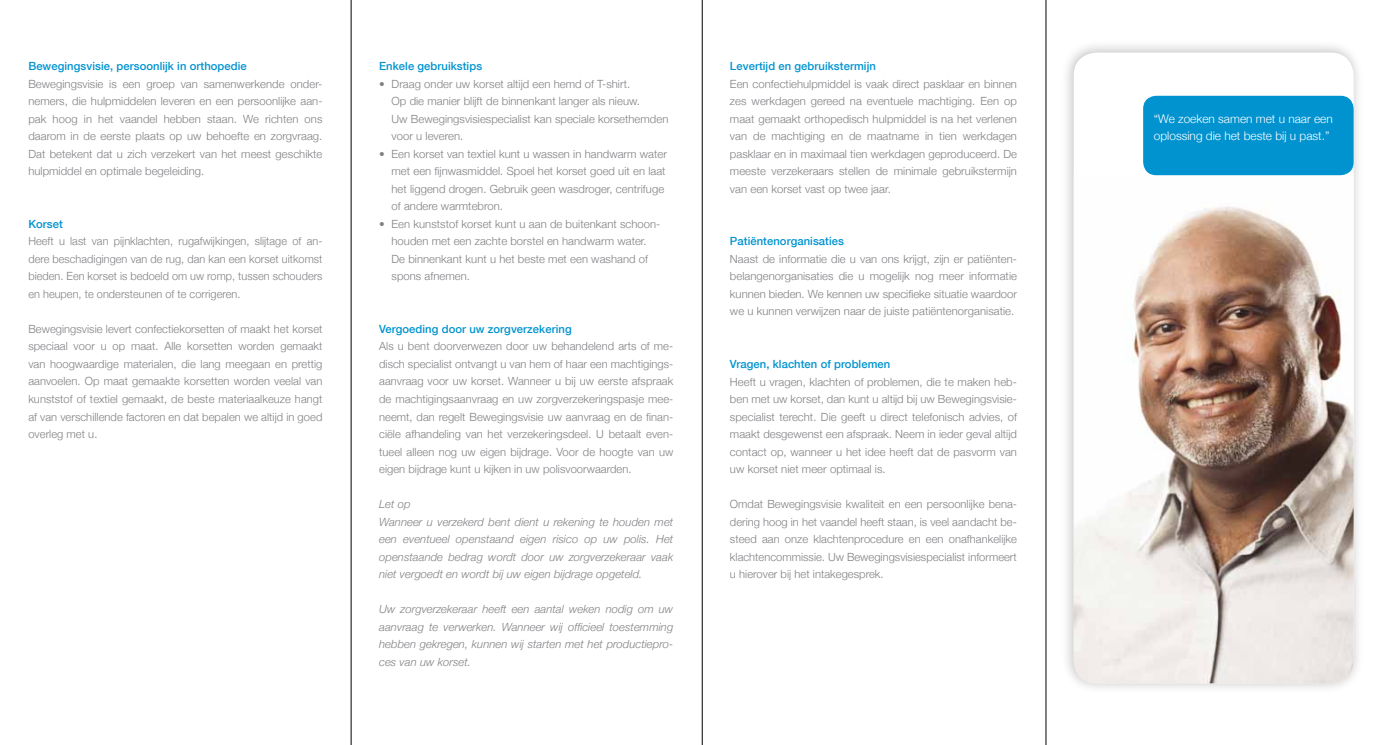
<style>
.page{position:relative;width:1382px;height:745px;background:#fff}
.page>*{position:absolute;margin:0;border:0;box-sizing:border-box;transform-origin:0 0}
.t1{font:300 11.88px/17.5px "Helvetica Neue";color:#fff}
.t2{font:300 11.25px/17.5px "Helvetica Neue";letter-spacing:.005em;color:#807f83;text-align:justify}
.t3{font:italic 300 11.25px/17.5px "Helvetica Neue";letter-spacing:.005em;color:#807f83}
.t4{font:500 11.25px "Helvetica Neue";letter-spacing:.005em;color:#0093d0}
</style>
<div class="page">
<div style="left:1060px;top:39px;width:304px;height:654px;background:#000;opacity:.25"></div>
<div style="left:1074px;top:53px;width:280px;height:630px;background:#fff;border-radius:23px"></div>
<img style="left:1074px;top:175px;width:280px;height:507px">
<hr style="left:351px;top:0;width:1px;height:744px;background:#000">
<hr style="left:702px;top:0;width:1px;height:744px;background:#000">
<hr style="left:1046px;top:0;width:1px;height:744px;background:#000">
<div style="left:1143px;top:96px;width:211px;height:79px;background:#0093d0;border-radius:13px"></div>
<p class="t4" style="left:28px;top:59px;width:220px">Bewegingsvisie, persoonlijk in orthopedie</p>
<p class="t2" style="left:28px;top:75px;width:296px">Bewegingsvisie is een groep van samenwerkende onder&shy;nemers, die hulpmiddelen leveren en een persoonlijke aan&shy;pak hoog in het vaandel hebben staan. We richten ons daarom in de eerste plaats op uw behoefte en zorgvraag.<br>Dat betekent dat u zich verzekert van het meest geschikte hulpmiddel en optimale begeleiding.</p>
<p class="t4" style="left:28px;top:217px;width:36px">Korset</p>
<p class="t2" style="left:28px;top:232px;width:296px">Heeft u last van pijnklachten, rugafwijkingen, slijtage of an&shy;dere beschadigingen van de rug, dan kan een korset uitkomst bieden. Een korset is bedoeld om uw romp, tussen schouders en heupen, te ondersteunen of te corrigeren.</p>
<p class="t2" style="left:28px;top:320px;width:296px">Bewegingsvisie levert confectiekorsetten of maakt het korset speciaal voor u op maat. Alle korsetten worden gemaakt van hoogwaardige materialen, die lang meegaan en prettig aanvoelen. Op maat gemaakte korsetten worden veelal van kunststof of textiel gemaakt, de beste materiaalkeuze hangt af van verschillende factoren en dat bepalen we altijd in goed overleg met u.</p>
<p class="t4" style="left:379px;top:59px;width:105px">Enkele gebruikstips</p>
<p class="t2" style="left:392px;top:75px;width:278px;text-align:left;text-indent:-12px">• Draag onder uw korset altijd een hemd of T-shirt.<br>Op die manier blijft de binnenkant langer als nieuw.<br>Uw Bewegingsvisiespecialist kan speciale korsethemden voor u leveren.</p>
<p class="t2" style="left:392px;top:145px;width:277px;text-align:left;text-indent:-12px">• Een korset van textiel kunt u wassen in handwarm water met een fijnwasmiddel. Spoel het korset goed uit en laat het liggend drogen. Gebruik geen wasdroger, centrifuge of andere warmtebron.</p>
<p class="t2" style="left:392px;top:215px;width:270px;text-align:left;text-indent:-12px">• Een kunststof korset kunt u aan de buitenkant schoon&shy;houden met een zachte borstel en handwarm water.<br>De binnenkant kunt u het beste met een washand of spons afnemen.</p>
<p class="t4" style="left:379px;top:322px;width:194px">Vergoeding door uw zorgverzekering</p>
<p class="t2" style="left:379px;top:337px;width:296px;text-align:left">Als u bent doorverwezen door uw behandelend arts of me&shy;disch specialist ontvangt u van hem of haar een machtigings&shy;aanvraag voor uw korset. Wanneer u bij uw eerste afspraak de machtigingsaanvraag en uw zorgverzekeringspasje mee&shy;neemt, dan regelt Bewegingsvisie uw aanvraag en de finan&shy;ciële afhandeling van het verzekeringsdeel. U betaalt even&shy;tueel alleen nog uw eigen bijdrage. Voor de hoogte van uw eigen bijdrage kunt u kijken in uw polisvoorwaarden.</p>
<p class="t3" style="left:379px;top:495px;width:296px">Let op<br>Wanneer u verzekerd bent dient u rekening te houden met een eventueel openstaand eigen risico op uw polis. Het openstaande bedrag wordt door uw zorgverzekeraar vaak niet vergoedt en wordt bij uw eigen bijdrage opgeteld.</p>
<p class="t3" style="left:379px;top:600px;width:296px;text-align:justify">Uw zorgverzekeraar heeft een aantal weken nodig om uw aan-vraag te verwerken. Wanneer wij officieel toe-stem-ming hebben gekregen, kunnen wij starten met het productiepro&shy;ces van uw korset.</p>
<p class="t4" style="left:730px;top:59px;width:147px">Levertijd en gebruikstermijn</p>
<p class="t2" style="left:730px;top:75px;width:289px">Een confectiehulpmiddel is vaak direct pasklaar en binnen zes werkdagen gereed na eventuele machtiging. Een op maat gemaakt orthopedisch hulpmiddel is na het verlenen van de machtiging en de maatname in tien werkdagen pasklaar en in maximaal tien werkdagen geproduceerd. De meeste verzekeraars stellen de minimale gebruikstermijn van een korset vast op twee jaar.</p>
<p class="t4" style="left:730px;top:234px;width:116px">Patiëntenorganisaties</p>
<p class="t2" style="left:730px;top:250px;width:289px">Naast de informatie die u van ons krijgt, zijn er patiënten&shy;belangenorganisaties die u mogelijk nog meer informatie kunnen bieden. We kennen uw specifieke situatie waardoor we u kunnen verwijzen naar de juiste patiëntenorganisatie.</p>
<p class="t4" style="left:730px;top:357px;width:162px">Vragen, klachten of problemen</p>
<p class="t2" style="left:730px;top:372px;width:289px">Heeft u vragen, klachten of problemen, die te maken heb&shy;ben met uw korset, dan kunt u altijd bij uw Bewegingsvisie&shy;specialist terecht. Die geeft u direct telefonisch advies, of maakt desgewenst een afspraak. Neem in ieder geval altijd contact op, wanneer u het idee heeft dat de pasvorm van uw korset niet meer optimaal is.</p>
<p class="t2" style="left:730px;top:495px;width:289px">Omdat Bewegingsvisie kwaliteit en een persoonlijke bena&shy;dering hoog in het vaandel heeft staan, is veel aandacht be&shy;steed aan onze klachtenprocedure en een onafhankelijke klachtencommissie. Uw Bewegingsvisiespecialist informeert u hierover bij het intakegesprek.</p>
<p class="t1" style="left:1154px;top:109px;width:181px">“We zoeken samen met u naar een oplossing die het beste bij u past.”</p>
</div>
